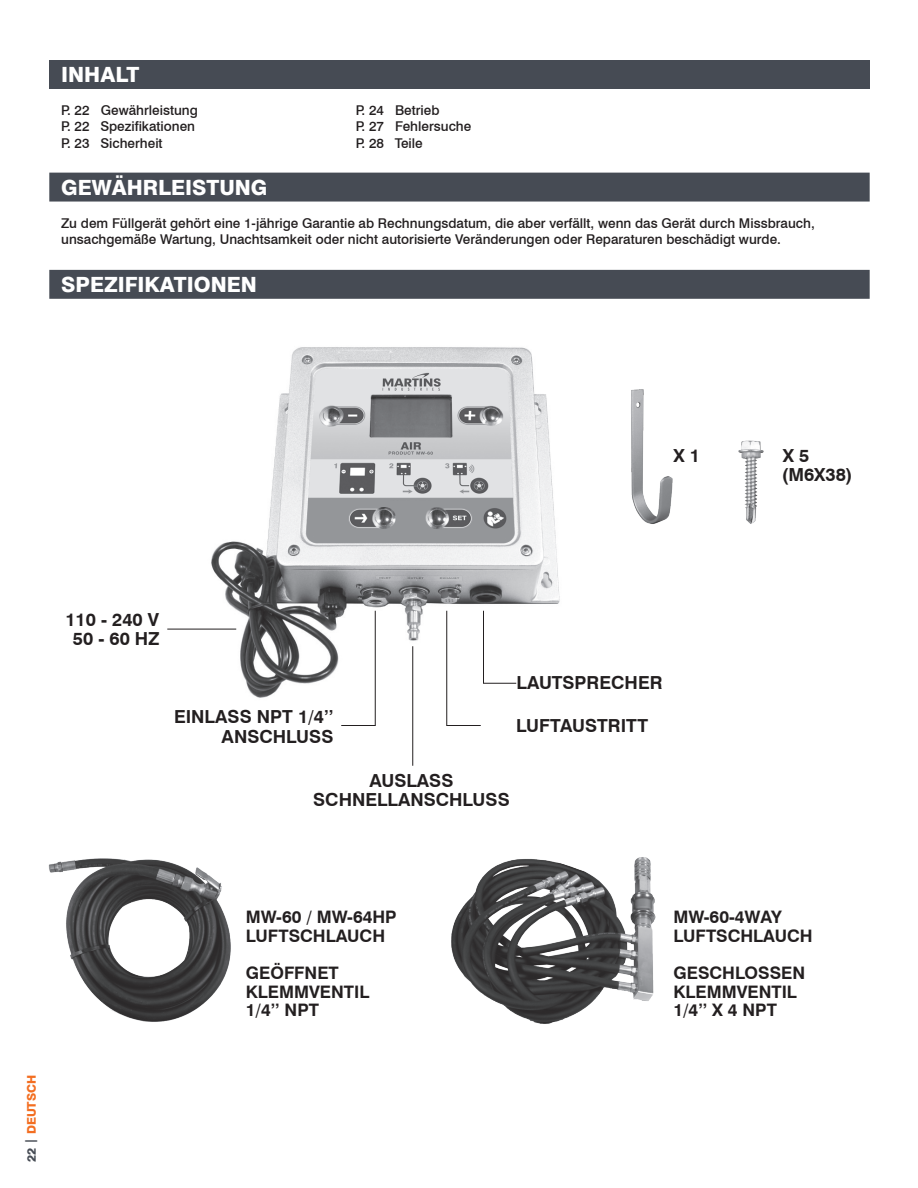
<style>
.page{position:relative;width:918px;height:1188px;background:#fff}
.page>*{position:absolute;margin:0;border:0;box-sizing:border-box;transform-origin:0 0}
.t1{font:800 21px "Swiss 721 BT";color:#fff}
.t2{font:700 18px/19.5px "Swiss 721 BT";color:#231f20;text-align:center}
.t3{font:700 17.25px/18.6px "Swiss 721 BT";color:#231f20}
.t4{font:500 13.5px/16.2px "Swiss 721 BT";color:#231f20}
.t5{font:800 12px "Swiss 721 BT";color:#f36e21}
.s1{color:#464b54}
</style>
<div class="page">
<img style="left:451px;top:857px;width:205px;height:167px">
<img style="left:48px;top:858px;width:183px;height:164px">
<div style="left:49px;top:60px;width:427px;height:29px;background:#464b54"></div>
<div style="left:476px;top:60px;width:394px;height:29px;background:#464b54"></div>
<div style="left:49px;top:173px;width:821px;height:29px;background:#464b54"></div>
<img style="left:167px;top:347px;width:393px;height:359px">
<hr style="left:167px;top:629px;width:69px;height:1px;background:#231f20">
<svg style="left:341px;top:610px;width:35px;height:116px"></svg>
<svg style="left:446px;top:610px;width:71px;height:116px"></svg>
<hr style="left:412px;top:646px;width:1px;height:120px;background:#231f20">
<img style="left:738px;top:440px;width:26px;height:84px">
<img style="left:631px;top:389px;width:42px;height:135px">
<div style="left:49px;top:270px;width:821px;height:29px;background:#464b54"></div>
<h1 class="t1" style="left:61px;top:62px;width:80px">INHALT</h1>
<p class="t4" style="left:61px;top:102px;width:138px">P. 22 Gewährleistung<br>P. 22 Spezifikationen<br>P. 23 Sicherheit</p>
<p class="t4" style="left:356px;top:102px;width:117px">P. 24 Betrieb<br>P. 27 Fehlersuche<br>P. 28 Teile</p>
<h1 class="t1" style="left:61px;top:175px;width:208px">GEWÄHRLEISTUNG</h1>
<p class="t4" style="left:61px;top:215px;width:755px">Zu dem Füllgerät gehört eine 1-jährige Garantie ab Rechnungsdatum, die aber verfällt, wenn das Gerät durch Missbrauch, unsachgemäße Wartung, Unachtsamkeit oder nicht autorisierte Veränderungen oder Reparaturen beschädigt wurde.</p>
<h1 class="t1" style="left:61px;top:272px;width:197px">SPEZIFIKATIONEN</h1>
<h2 class="t2" style="left:674px;top:446px;width:28px">X 1</h2>
<h2 class="t2" style="left:782px;top:446px;width:72px;text-align:left">X 5 (M6X38)</h2>
<h2 class="t2" style="left:65px;top:610px;width:95px">110 - 240 V<br>50 - 60 HZ</h2>
<h2 class="t2" style="left:174px;top:707px;width:161px;text-align:right">EINLASS NPT 1/4’’<br>ANSCHLUSS</h2>
<h2 class="t2" style="left:517px;top:673px;width:148px">LAUTSPRECHER</h2>
<h2 class="t2" style="left:516px;top:715px;width:133px">LUFTAUSTRITT</h2>
<h2 class="t2" style="left:313px;top:770px;width:198px">AUSLASS<br>SCHNELLANSCHLUSS</h2>
<p class="t5" style="left:24px;top:1162px;width:88px;rotate:-90deg"><span class="s1">22 |</span> DEUTSCH</p>
<p class="t3" style="left:246px;top:907px;width:152px">MW-60 / MW-64HP<br>LUFTSCHLAUCH</p>
<p class="t3" style="left:246px;top:963px;width:125px">GEÖFFNET<br>KLEMMVENTIL<br>1/4’’ NPT</p>
<p class="t3" style="left:673px;top:908px;width:141px">MW-60-4WAY<br>LUFTSCHLAUCH</p>
<p class="t3" style="left:673px;top:963px;width:133px">GESCHLOSSEN<br>KLEMMVENTIL<br>1/4’’ X 4 NPT</p>
</div>
